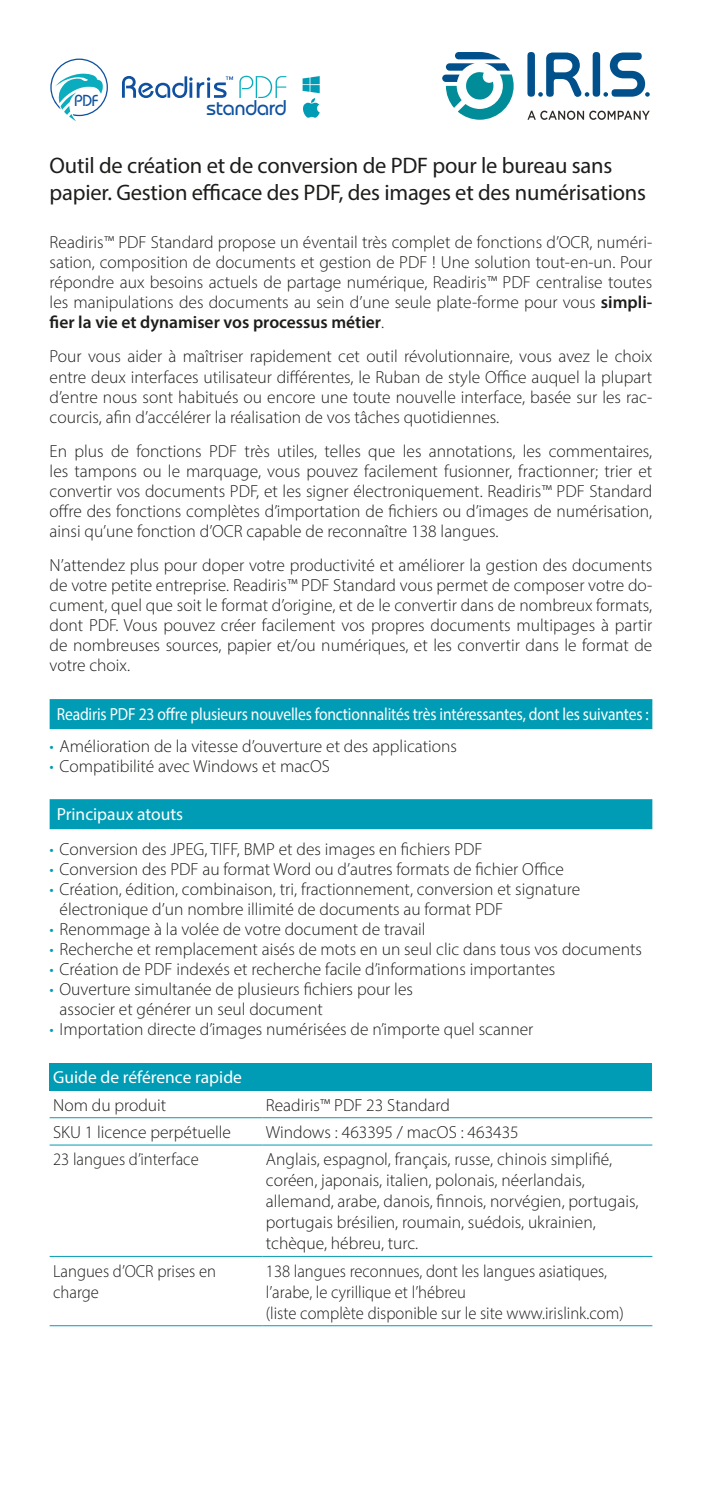
<style>
.page{position:relative;width:702px;height:1489px;background:#fff}
.page>*{position:absolute;margin:0;border:0;box-sizing:border-box;transform-origin:0 0}
.slogan{font:22.5px/27px "Myriad Pro";letter-spacing:-.01em;color:#1d1d1b}
.t1{font:500 21.25px "Bauhaus Std";color:#0f51a0}
.texte{font:300 17.5px/20px "Myriad Pro";color:#1d1d1b;text-align:justify}
.texte-2{font:300 17.5px/21px "Myriad Pro";color:#1d1d1b;scale:.95 1}
.subtitle{font:17.5px "Myriad Pro";letter-spacing:-.01em;color:#fff;scale:.89 1}
.text_table{font:300 17.5px "Myriad Pro";color:#1d1d1b}
.title_table{font:17.5px "Myriad Pro";color:#fff}
.subtitle-2{font:17.5px "Myriad Pro";letter-spacing:-.01em;color:#fff}
.t2{font:500 16px "Bauhaus Std";color:#0f51a0}
.s1{font-weight:600}
.s2{color:#009cb5}
</style>
<div class="page">
<div style="left:50px;top:699px;width:602px;height:30px;background:#009cb5"></div>
<div style="left:50px;top:799px;width:602px;height:30px;background:#009cb5"></div>
<div style="left:50px;top:1063px;width:602px;height:27px;background:#009cb5"></div>
<hr style="left:50px;top:1117px;width:212px;height:1px;background:#009cb5">
<hr style="left:262px;top:1117px;width:390px;height:1px;background:#009cb5">
<hr style="left:50px;top:1144px;width:212px;height:1px;background:#009cb5">
<hr style="left:262px;top:1144px;width:390px;height:1px;background:#009cb5">
<hr style="left:50px;top:1255px;width:212px;height:1px;background:#009cb5">
<hr style="left:262px;top:1255px;width:390px;height:1px;background:#009cb5">
<hr style="left:50px;top:1325px;width:212px;height:1px;background:#009cb5">
<hr style="left:262px;top:1325px;width:390px;height:1px;background:#009cb5">
<svg style="left:122px;top:76px;width:111px;height:22px"></svg>
<svg style="left:239px;top:76px;width:47px;height:22px"></svg>
<svg style="left:50px;top:59px;width:58px;height:62px"></svg>
<svg style="left:302px;top:76px;width:18px;height:42px"></svg>
<svg style="left:442px;top:52px;width:71px;height:68px"></svg>
<svg style="left:527px;top:111px;width:122px;height:9px"></svg>
<div style="left:527px;top:52px;width:8px;height:45px;background:#00508c;border-radius:4px"></div>
<div style="left:592px;top:52px;width:8px;height:45px;background:#00508c;border-radius:4px"></div>
<svg style="left:603px;top:53px;width:46px;height:44px"></svg>
<svg style="left:538px;top:53px;width:51px;height:44px"></svg>
<p class="t2" style="left:74px;top:91px;width:25px">PDF</p>
<p class="t1" style="left:206px;top:95px;width:82px">standard</p>
<p class="slogan" style="left:50px;top:151px;width:598px">Outil de création et de conversion de PDF pour le bureau sans papier. Gestion efficace des PDF, des images et des numérisations</p>
<p class="texte" style="left:50px;top:232px;width:604px">Readiris™ PDF Standard propose un éventail très complet de fonctions d’OCR, numéri&shy;sation, composition de documents et gestion de PDF ! Une solution tout-en-un. Pour répondre aux besoins actuels de partage numérique, Readiris™ PDF centralise toutes les manipulations des documents au sein d’une seule plate-forme pour vous <span class="s1">simpli&shy;fier la vie et dynamiser vos processus métier</span>.</p>
<p class="texte" style="left:50px;top:346px;width:604px">Pour vous aider à maîtriser rapidement cet outil révolutionnaire, vous avez le choix entre deux interfaces utilisateur différentes, le Ruban de style Office auquel la plupart d’entre nous sont habitués ou encore une toute nouvelle interface, basée sur les rac&shy;courcis, afin d’accélérer la réalisation de vos tâches quotidiennes.</p>
<p class="texte" style="left:50px;top:440px;width:604px">En plus de fonctions PDF très utiles, telles que les annotations, les commentaires, les tampons ou le marquage, vous pouvez facilement fusionner, fractionner; trier et convertir vos documents PDF, et les signer électroniquement. Readiris™ PDF Standard offre des fonctions complètes d’importation de fichiers ou d’images de numérisation, ainsi qu’une fonction d’OCR capable de reconnaître 138 langues.</p>
<p class="texte" style="left:50px;top:555px;width:604px">N’attendez plus pour doper votre productivité et améliorer la gestion des documents de votre petite entreprise. Readiris™ PDF Standard vous permet de composer votre do&shy;cument, quel que soit le format d’origine, et de le convertir dans de nombreux formats, dont PDF. Vous pouvez créer facilement vos propres documents multipages à partir de nombreuses sources, papier et/ou numériques, et les convertir dans le format de votre choix.</p>
<p class="subtitle" style="left:57px;top:703px;width:666px">Readiris PDF 23 offre plusieurs nouvelles fonctionnalités très intéressantes, dont les suivantes :</p>
<p class="texte" style="left:50px;top:736px;width:409px"><span class="s2">•</span> Amélioration de la vitesse d’ouverture et des applications</p>
<p class="texte" style="left:50px;top:756px;width:282px"><span class="s2">•</span> Compatibilité avec Windows et macOS</p>
<p class="subtitle-2" style="left:57px;top:803px;width:128px">Principaux atouts</p>
<p class="texte" style="left:50px;top:838px;width:434px"><span class="s2">•</span> Conversion des JPEG, TIFF, BMP et des images en fichiers PDF</p>
<p class="texte" style="left:50px;top:858px;width:516px"><span class="s2">•</span> Conversion des PDF au format Word ou d’autres formats de fichier Office</p>
<p class="texte" style="left:60px;top:878px;width:522px;text-indent:-10px"><span class="s2">•</span> Création, édition, combinaison, tri, fractionnement, conversion et signature électronique d’un nombre illimité de documents au format PDF</p>
<p class="texte" style="left:50px;top:918px;width:377px"><span class="s2">•</span> Renommage à la volée de votre document de travail</p>
<p class="texte" style="left:50px;top:938px;width:594px"><span class="s2">•</span> Recherche et remplacement aisés de mots en un seul clic dans tous vos documents</p>
<p class="texte" style="left:50px;top:958px;width:507px"><span class="s2">•</span> Création de PDF indexés et recherche facile d’informations importantes</p>
<p class="texte" style="left:60px;top:978px;width:355px;text-indent:-10px"><span class="s2">•</span> Ouverture simultanée de plusieurs fichiers pour les associer et générer un seul document</p>
<p class="texte" style="left:50px;top:1018px;width:485px"><span class="s2">•</span> Importation directe d’images numérisées de n’importe quel scanner</p>
<p class="title_table" style="left:53px;top:1066px;width:190px">Guide de référence rapide</p>
<p class="text_table" style="left:53px;top:1094px;width:115px">Nom du produit</p>
<p class="text_table" style="left:266px;top:1094px;width:186px">Readiris™ PDF 23 Standard</p>
<p class="text_table" style="left:53px;top:1121px;width:179px">SKU 1 licence perpétuelle</p>
<p class="text_table" style="left:266px;top:1121px;width:254px">Windows : 463395 / macOS : 463435</p>
<p class="texte-2" style="left:53px;top:1148px;width:155px">23 langues d’interface</p>
<p class="texte" style="left:266px;top:1148px;width:374px;line-height:21px;text-align:left">Anglais, espagnol, français, russe, chinois simplifié, coréen, japonais, italien, polonais, néerlandais, allemand, arabe, danois, finnois, norvégien, portugais, portugais brésilien, roumain, suédois, ukrainien, tchèque, hébreu, turc.</p>
<p class="texte-2" style="left:53px;top:1259px;width:173px">Langues d’OCR prises en charge</p>
<p class="texte-2" style="left:266px;top:1259px;width:360px">138 langues reconnues, dont les langues asiatiques, l’arabe, le cyrillique et l’hébreu</p>
<p class="texte-2" style="left:266px;top:1301px;width:378px">(liste complète disponible sur le site www.irislink.com)</p>
</div>
